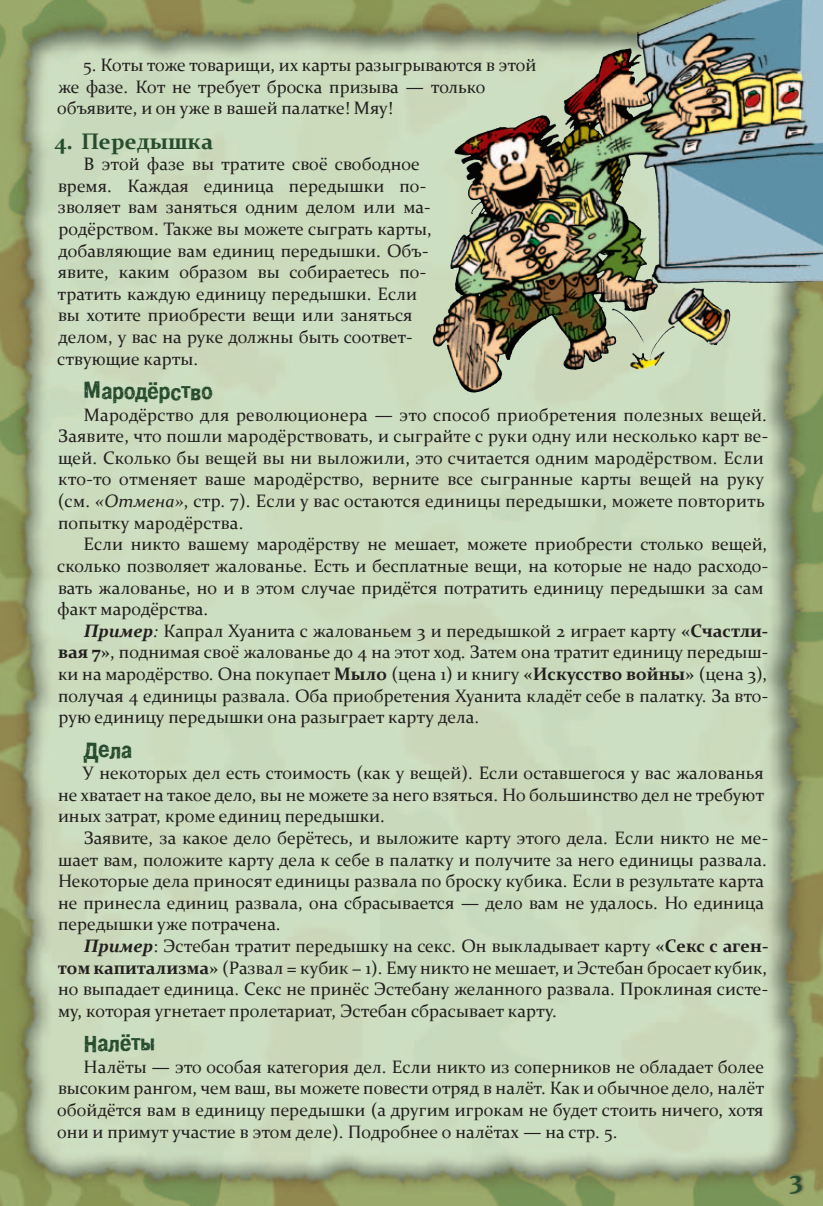
<style>
.page{position:relative;width:823px;height:1206px;background:#fff}
.page>*{position:absolute;margin:0;border:0;box-sizing:border-box;transform-origin:0 0}
.t1{font:27px "Crash C";color:#274c2f}
.t2{font:700 27px "Constantia";color:#274c2f}
.t3{font:700 22.5px "Constantia";color:#274c2f}
.t4{font:18px/21.6px "Constantia";color:#231f20}
.s1{font-style:italic}
.s2{font-weight:700;font-style:italic}
.s3{font-weight:700}
</style>
<div class="page">
<img style="left:0;top:0;width:823px;height:1205px">
<div style="left:788px;top:1172px;width:18px;height:22px;background:#231f20;opacity:.6"></div>
<img style="left:629px;top:0;width:95px;height:85px">
<p class="t4" style="left:57px;top:53px;width:480px;text-indent:26px">5. Коты тоже товарищи, их карты разыгрываются в этой же фазе. Кот не требует броска призыва — только объявите, и он уже в вашей палатке! Мяу!</p>
<p class="t3" style="left:55px;top:125px;width:160px">4. Передышка</p>
<p class="t4" style="left:57px;top:152px;width:376px;text-indent:26px">В этой фазе вы тратите своё свободное время. Каждая единица передышки по&shy;зволяет вам заняться одним делом или ма&shy;родёрством. Также вы можете сыграть карты, добавляющие вам единиц передышки. Объ&shy;явите, каким образом вы собираетесь по&shy;тратить каждую единицу передышки. Если вы хотите приобрести вещи или заняться делом, у вас на руке должны быть соответ&shy;ствующие карты.</p>
<h1 class="t1" style="left:84px;top:378px;width:131px">Мародёрство</h1>
<p class="t4" style="left:58px;top:403px;width:712px;text-indent:26px">Мародёрство для революционера — это способ приобретения полезных вещей.<br>Заявите, что пошли мародёрствовать, и сыграйте с руки одну или несколько карт ве&shy;щей. Сколько бы вещей вы ни выложили, это считается одним мародёрством. Если кто-то отменяет ваше мародёрство, верните все сыгранные карты вещей на руку (см. <span class="s1">«Отмена»</span>, стр. 7). Если у вас остаются единицы передышки, можете повторить попытку мародёрства.</p>
<p class="t4" style="left:57px;top:532px;width:712px;text-indent:26px">Если никто вашему мародёрству не мешает, можете приобрести столько вещей, сколько позволяет жалованье. Есть и бесплатные вещи, на которые не надо расходо&shy;вать жалованье, но и в этом случае придётся потратить единицу передышки за сам факт мародёрства.</p>
<p class="t4" style="left:58px;top:619px;width:712px;text-align:justify;text-indent:26px"><span class="s2">Пример</span><span class="s1">:</span> Капрал Хуанита с жалованьем 3 и передышкой 2 играет карту <span class="s3">«Счастли&shy;вая 7»</span>, поднимая своё жалованье до 4 на этот ход. Затем она тратит единицу передыш&shy;ки на мародёрство. Она покупает <span class="s3">Мыло</span> (цена 1) и книгу <span class="s3">«Искусство войны»</span> (цена 3), получая 4 единицы развала. Оба приобретения Хуанита кладёт себе в палатку. За вто&shy;рую единицу передышки она разыграет карту дела.</p>
<h1 class="t1" style="left:84px;top:736px;width:50px">Дела</h1>
<p class="t4" style="left:58px;top:761px;width:707px;text-align:justify;text-indent:25px">У некоторых дел есть стоимость (как у вещей). Если оставшегося у вас жалованья не хватает на такое дело, вы не можете за него взяться. Но большинство дел не требуют иных затрат, кроме единиц передышки.</p>
<p class="t4" style="left:58px;top:826px;width:712px;text-indent:26px">Заявите, за какое дело берётесь, и выложите карту этого дела. Если никто не ме&shy;шает вам, положите карту дела к себе в палатку и получите за него единицы развала.<br>Некоторые дела приносят единицы развала по броску кубика. Если в результате карта не принесла единиц развала, она сбрасывается — дело вам не удалось. Но единица передышки уже потрачена.</p>
<p class="t4" style="left:58px;top:934px;width:712px;text-align:justify;text-indent:26px"><span class="s2">Пример</span>: Эстебан тратит передышку на секс. Он выкладывает карту <span class="s3">«Секс с аген&shy;том капитализма»</span> (Развал = кубик − 1). Ему никто не мешает, и Эстебан бросает кубик, но выпадает единица. Секс не принёс Эстебану желанного развала. Проклиная систе&shy;му, которая угнетает пролетариат, Эстебан сбрасывает карту.</p>
<h1 class="t1" style="left:84px;top:1030px;width:73px">Налёты</h1>
<p class="t4" style="left:57px;top:1055px;width:708px;text-align:justify;text-indent:26px">Налёты — это особая категория дел. Если никто из соперников не обладает более высоким рангом, чем ваш, вы можете повести отряд в налёт. Как и обычное дело, налёт обойдётся вам в единицу передышки (а другим игрокам не будет стоить ничего, хотя они и примут участие в этом деле). Подробнее о налётах — на стр. 5.</p>
<h1 class="t2" style="left:789px;top:1160px;width:14px">3</h1>
</div>
